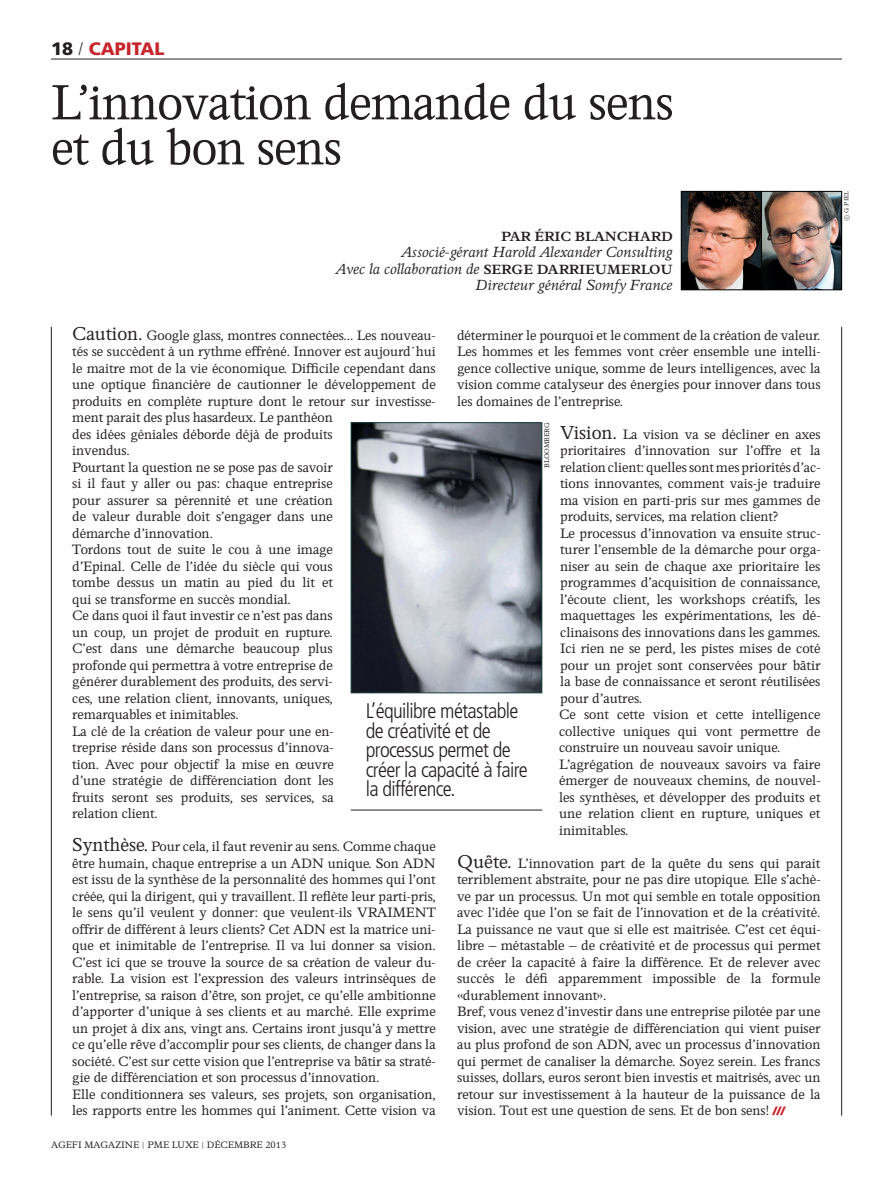
<style>
.page{position:relative;width:893px;height:1191px;background:#fff}
.page>*{position:absolute;margin:0;border:0;box-sizing:border-box;transform-origin:0 0}
.t1{font:55.5px/45px "Perrywood";letter-spacing:-.02em;color:#231f20}
.t2{font:300 condensed 21px/19.5px "Frutiger LT";letter-spacing:-.03em;color:#231f20}
.t3{font:900 18px "Frutiger LT";color:#c8242b}
.t4{font:italic 16.5px/16.5px "Perrywood";color:#231f20;text-align:right}
.t5{font:15.3px/16.5px "Perrywood";letter-spacing:-.005em;color:#231f20}
.t6{font:700 15px "Perrywood";color:#231f20}
.t7{font:10.5px "Perrywood";color:#231f20}
.t8{font:7.5px "Perrywood";letter-spacing:-.01em;color:#231f20}
.t9{font:6.75px "Perrywood";color:#231f20}
.s1{color:#231f20}
.s2{font-weight:300;font-stretch:condensed;color:#231f20}
.s3{font-weight:700;font-style:normal;font-size:15px}
.s4{font-size:21px}
.s5{font-family:"Frutiger LT";font-weight:900;font-size:12px;color:#c8242b}
.s6{font-size:8.25px}
</style>
<div class="page">
<hr style="left:51px;top:327px;width:1px;height:788px;background:#231f20">
<hr style="left:841px;top:327px;width:1px;height:788px;background:#231f20">
<hr style="left:351px;top:809px;width:191px;height:1px;background:#231f20">
<img style="left:353px;top:424px;width:187px;height:267px">
<div style="left:351px;top:422px;width:191px;height:271px;border:1px solid #1e4344"></div>
<hr style="left:51px;top:59px;width:791px;height:1px;background:#231f20">
<img style="left:683px;top:193px;width:157px;height:95px">
<div style="left:761px;top:191px;width:81px;height:99px;border:1px solid #000"></div>
<div style="left:681px;top:191px;width:81px;height:99px;border:1px solid #000"></div>
<p class="t3" style="left:51px;top:38px;width:115px"><span class="s1">18</span> <span class="s2">/</span> Capital</p>
<h1 class="t1" style="left:51px;top:80px;width:624px">L’innovation demande du sens et du bon sens</h1>
<p class="t6" style="left:501px;top:227px;width:173px">PAR ÉRIC BLANCHARD</p>
<p class="t4" style="left:336px;top:244px;width:338px">Associé-gérant Harold Alexander Consulting<br>Avec la collaboration de <span class="s3">SERGE DARRIEUMERLOU<br></span>Directeur général Somfy France</p>
<p class="t5" style="left:72px;top:327px;width:365px"><span class="s4">Caution.</span> Google glass, montres connectées... Les nouveau&shy;tés se succèdent à un rythme effréné. Innover est aujourd´hui le maitre mot de la vie économique. Difficile cependant dans une optique financière de cautionner le développement de produits en complète rupture dont le retour sur investisse&shy;ment parait des plus hasardeux. Le panthéon<br>des idées géniales déborde déjà de produits<br>invendus.<br>Pourtant la question ne se pose pas de savoir<br>si il faut y aller ou pas: chaque entreprise<br>pour assurer sa pérennité et une création<br>de valeur durable doit s’engager dans une<br>démarche d’innovation.<br>Tordons tout de suite le cou à une image<br>d’Epinal. Celle de l’idée du siècle qui vous<br>tombe dessus un matin au pied du lit et<br>qui se transforme en succès mondial.<br>Ce dans quoi il faut investir ce n’est pas dans<br>un coup, un projet de produit en rupture.<br>C’est dans une démarche beaucoup plus<br>profonde qui permettra à votre entreprise de<br>générer durablement des produits, des servi-<br>ces, une relation client, innovants, uniques,<br>remarquables et inimitables.<br>La clé de la création de valeur pour une en-<br>treprise réside dans son processus d’innova-<br>tion. Avec pour objectif la mise en œuvre<br>d’une stratégie de différenciation dont les<br>fruits seront ses produits, ses services, sa<br>relation client.</p>
<p class="t5" style="left:72px;top:838px;width:365px"><span class="s4">Synthèse.</span> Pour cela, il faut revenir au sens. Comme chaque être humain, chaque entreprise a un ADN unique. Son ADN est issu de la synthèse de la personnalité des hommes qui l’ont créée, qui la dirigent, qui y travaillent. Il reflète leur parti-pris, le sens qu’il veulent y donner: que veulent-ils VRAIMENT offrir de différent à leurs clients? Cet ADN est la matrice uni&shy;que et inimitable de l’entreprise. Il va lui donner sa vision.<br>C’est ici que se trouve la source de sa création de valeur du&shy;rable. La vision est l’expression des valeurs intrinsèques de l’entreprise, sa raison d’être, son projet, ce qu’elle ambitionne d’apporter d’unique à ses clients et au marché. Elle exprime un projet à dix ans, vingt ans. Certains iront jusqu’à y mettre ce qu’elle rêve d’accomplir pour ses clients, de changer dans la société. C’est sur cette vision que l’entreprise va bâtir sa straté&shy;gie de différenciation et son processus d’innovation.<br>Elle conditionnera ses valeurs, ses projets, son organisation, les rapports entre les hommes qui l’animent. Cette vision va</p>
<p class="t5" style="left:457px;top:327px;width:365px;text-align:justify">déterminer le pourquoi et le comment de la création de valeur.<br>Les hommes et les femmes vont créer ensemble une intelli&shy;gence collective unique, somme de leurs intelligences, avec la vision comme catalyseur des énergies pour innover dans tous les domaines de l’entreprise.</p>
<p class="t5" style="left:559px;top:426px;width:263px"><span class="s4">Vision.</span> La vision va se décliner en axes prioritaires d’innovation sur l’offre et la relation client: quelles sont mes priorités d’ac&shy;tions innovantes, comment vais-je traduire ma vision en parti-pris sur mes gammes de produits, services, ma relation client?<br>Le processus d’innovation va ensuite struc&shy;turer l’ensemble de la démarche pour orga&shy;niser au sein de chaque axe prioritaire les programmes d’acquisition de connaissance, l’écoute client, les workshops créatifs, les maquettages les expérimentations, les dé&shy;clinaisons des innovations dans les gammes.<br>Ici rien ne se perd, les pistes mises de coté pour un projet sont conservées pour bâtir la base de connaissance et seront réutilisées pour d’autres.<br>Ce sont cette vision et cette intelligence collective uniques qui vont permettre de construire un nouveau savoir unique.<br>L’agrégation de nouveaux savoirs va faire émerger de nouveaux chemins, de nouvel&shy;les synthèses, et développer des produits et une relation client en rupture, uniques et inimitables.</p>
<p class="t5" style="left:457px;top:855px;width:365px"><span class="s4">Quête.</span> L’innovation part de la quête du sens qui parait terriblement abstraite, pour ne pas dire utopique. Elle s’achè&shy;ve par un processus. Un mot qui semble en totale opposition avec l’idée que l’on se fait de l’innovation et de la créativité.<br>La puissance ne vaut que si elle est maitrisée. C’est cet équi&shy;libre – métastable – de créativité et de processus qui permet de créer la capacité à faire la différence. Et de relever avec succès le défi apparemment impossible de la formule «durablement innovant».<br>Bref, vous venez d’investir dans une entreprise pilotée par une vision, avec une stratégie de différenciation qui vient puiser au plus profond de son ADN, avec un processus d’innovation qui permet de canaliser la démarche. Soyez serein. Les francs suisses, dollars, euros seront bien investis et maitrisés, avec un retour sur investissement à la hauteur de la puissance de la vision. Tout est une question de sens. Et de bon sens! <span class="s5">///</span></p>
<p class="t8" style="left:543px;top:468px;width:47px;rotate:-90deg">Bloomberg</p>
<h2 class="t2" style="left:366px;top:701px;width:164px">L’équilibre métastable de créativité et de processus permet de créer la capacité à faire la différence.</h2>
<p class="t7" style="left:51px;top:1139px;width:51px">Agefi Maga</p>
<p class="t7" style="left:115px;top:1139px;width:13px">zine</p>
<p class="t7" style="left:142px;top:1139px;width:87px"><span class="s6">|</span> PME luxe <span class="s6">|</span> décembre</p>
<p class="t7" style="left:265px;top:1139px;width:22px">2013</p>
<p class="t9" style="left:843px;top:221px;width:31px;rotate:-90deg">©g. piel</p>
</div>
